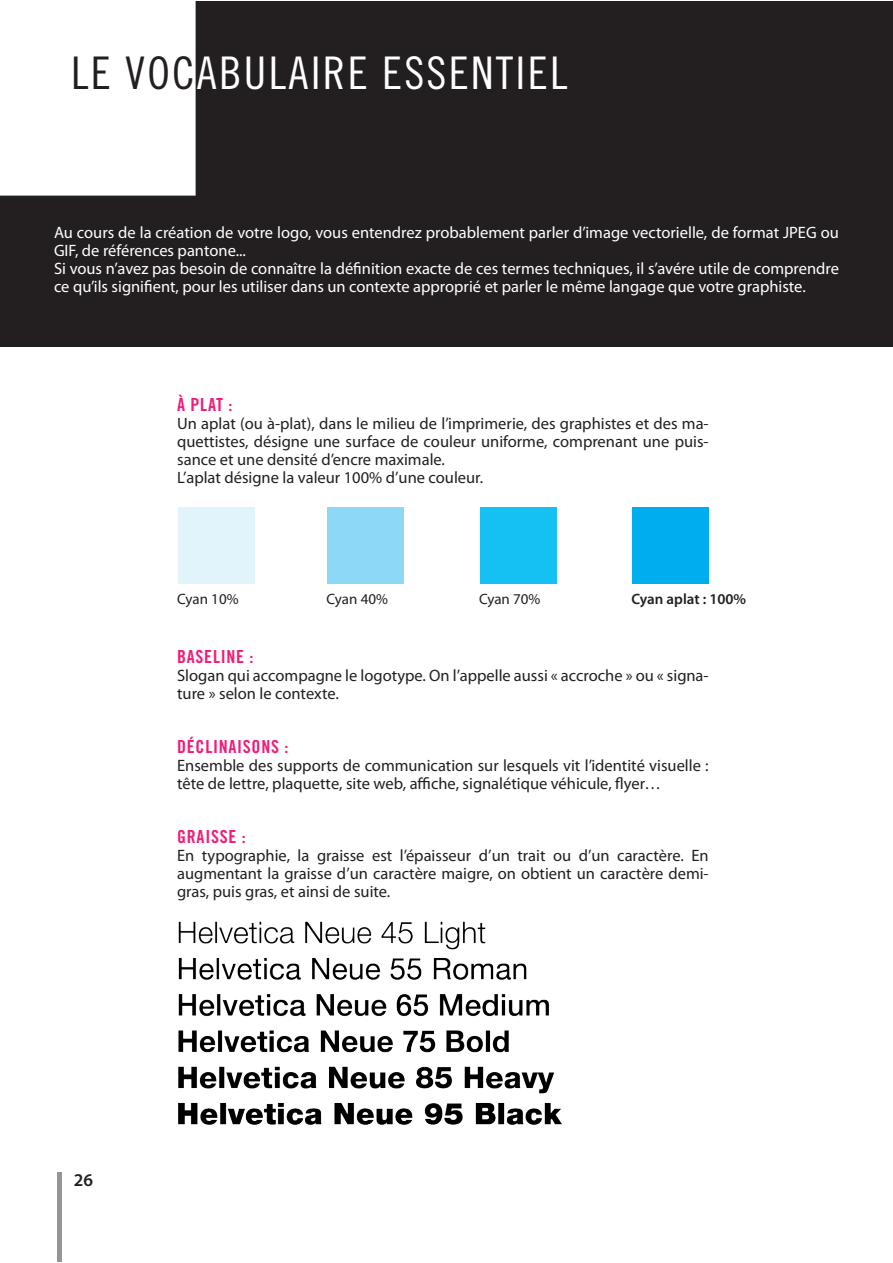
<style>
.page{position:relative;width:893px;height:1263px;background:#fff}
.page>*{position:absolute;margin:0;border:0;box-sizing:border-box;transform-origin:0 0}
.t1{font:45px "Trade Gothic Cond Eighteen";letter-spacing:.05em;color:#fff}
.t2{font:18px "Trade Gothic Bold Cond Twenty";letter-spacing:.04em;color:#ee1e7b}
.t3{font:600 18px "Myriad Pro";color:#231f20}
.t4{font:16.5px/18px "Myriad Pro";color:#231f20}
.t5{font:16.5px/18px "Myriad Pro";color:#fff}
.t6{font:15px "Myriad Pro";color:#231f20}
.t7{font:600 15px "Myriad Pro";color:#231f20}
.s1{color:#231f20}
</style>
<div class="page">
<hr style="left:57px;top:1172px;width:4px;height:90px;background:#939598">
<div style="left:0;top:1px;width:893px;height:346px;background:#231f20"></div>
<div style="left:1px;top:1px;width:194px;height:194px;background:#fff"></div>
<div style="left:0;top:0;width:196px;height:196px;border:2px solid #fff"></div>
<div style="left:178px;top:508px;width:76px;height:76px;background:#e1f4fc"></div>
<div style="left:328px;top:508px;width:76px;height:76px;background:#8dd7f7"></div>
<div style="left:480px;top:508px;width:76px;height:76px;background:#15c0f2"></div>
<div style="left:633px;top:508px;width:76px;height:76px;background:#00aeef"></div>
<img style="left:178px;top:921px;width:384px;height:204px">
<h1 class="t1" style="left:71px;top:47px;width:498px"><span class="s1">LE VOC</span>ABULAIRE ESSENTIEL</h1>
<p class="t5" style="left:54px;top:223px;width:786px">Au cours de la création de votre logo, vous entendrez probablement parler d’image vectorielle, de format JPEG ou GIF, de références pantone...<br>Si vous n’avez pas besoin de connaître la définition exacte de ces termes techniques, il s’avére utile de comprendre ce qu’ils signifient, pour les utiliser dans un contexte approprié et parler le même langage que votre graphiste.</p>
<p class="t2" style="left:177px;top:393px;width:57px">À PLAT :</p>
<p class="t4" style="left:177px;top:414px;width:533px">Un aplat (ou à-plat), dans le milieu de l’imprimerie, des graphistes et des ma&shy;quettistes, désigne une surface de couleur uniforme, comprenant une puis&shy;sance et une densité d’encre maximale.<br>L’aplat désigne la valeur 100% d’une couleur.</p>
<p class="t6" style="left:177px;top:589px;width:63px">Cyan 10%</p>
<p class="t6" style="left:327px;top:589px;width:63px">Cyan 40%</p>
<p class="t6" style="left:479px;top:589px;width:63px">Cyan 70%</p>
<p class="t7" style="left:631px;top:589px;width:116px">Cyan aplat : 100%</p>
<p class="t2" style="left:177px;top:645px;width:78px">BASELINE :</p>
<p class="t4" style="left:177px;top:666px;width:533px">Slogan qui accompagne le logotype. On l’appelle aussi « accroche » ou « signa&shy;ture » selon le contexte.</p>
<p class="t2" style="left:177px;top:735px;width:113px">DÉCLINAISONS :</p>
<p class="t4" style="left:177px;top:756px;width:533px">Ensemble des supports de communication sur lesquels vit l’identité visuelle : tête de lettre, plaquette, site web, affiche, signalétique véhicule, flyer…</p>
<p class="t2" style="left:177px;top:825px;width:70px">GRAISSE :</p>
<p class="t4" style="left:177px;top:846px;width:533px;text-align:justify">En typographie, la graisse est l’épaisseur d’un trait ou d’un caractère. En augmentant la graisse d’un caractère maigre, on obtient un caractère demi&shy;gras, puis gras, et ainsi de suite.</p>
<p class="t3" style="left:74px;top:1168px;width:21px">26</p>
</div>
